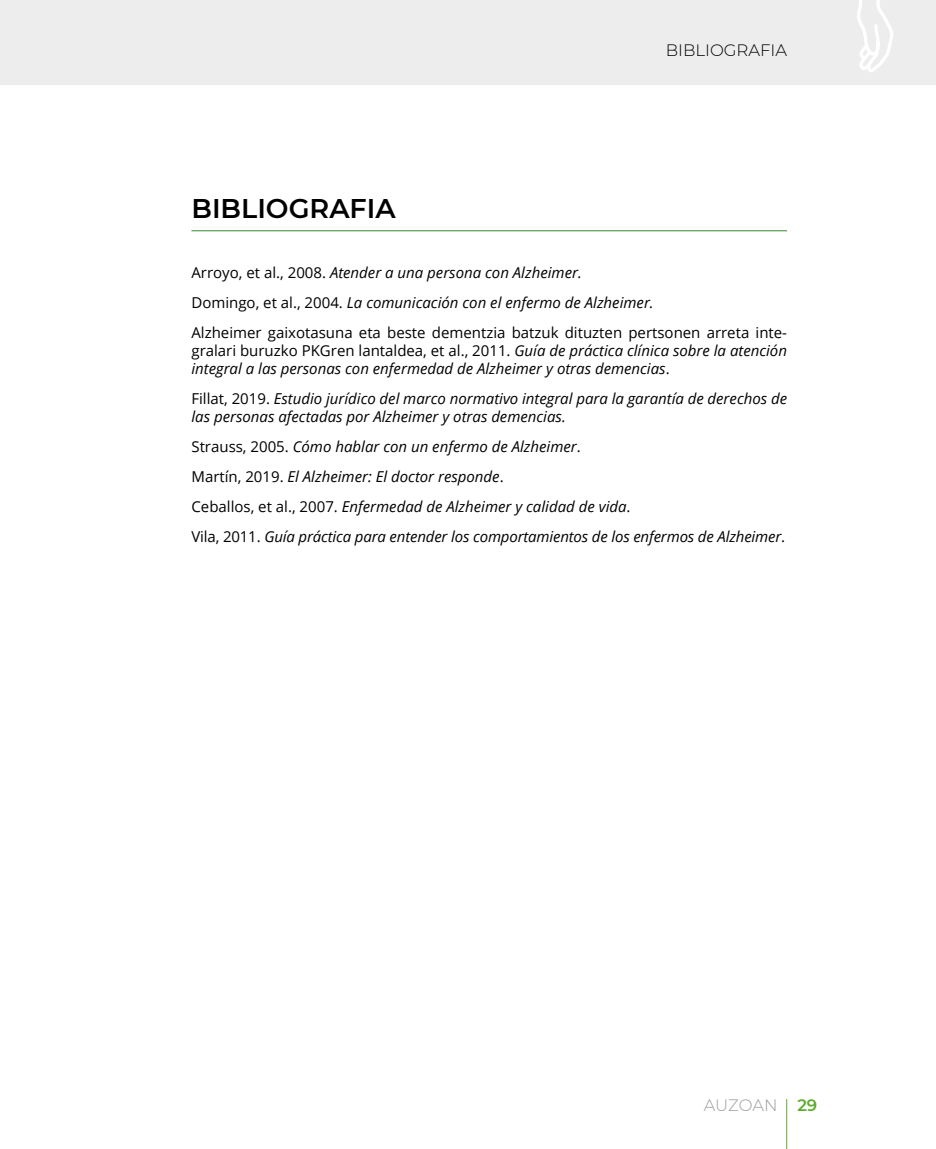
<style>
.page{position:relative;width:936px;height:1149px;background:#fff}
.page>*{position:absolute;margin:0;border:0;box-sizing:border-box;transform-origin:0 0}
.t1{font:600 27px "Montserrat";color:#000}
.t2{font:300 16.5px "Montserrat";color:#000}
.t3{font:300 16.5px "Montserrat";letter-spacing:-.01em;color:#9d9d9c}
.t4{font:italic 15px/30px "Open Sans";color:#000}
.t5{font:15px/30px "Open Sans";color:#000}
.s1{font-style:italic}
.s2{font-style:normal}
.s3{font-weight:600;color:#60ac30}
</style>
<div class="page">
<div style="left:0;top:0;width:935px;height:85px;background:#ededed"></div>
<hr style="left:786px;top:1098px;width:1px;height:50px;background:#60ac30">
<svg style="left:857px;top:0;width:36px;height:72px"></svg>
<hr style="left:191px;top:230px;width:596px;height:1px;background:#36892d">
<h1 class="t1" style="left:191px;top:189px;width:206px">BIBLIOGRAFIA</h1>
<p class="t2" style="left:665px;top:39px;width:123px">BIBLIOGRAFIA</p>
<p class="t5" style="left:191px;top:257px;width:597px">Arroyo, et al., 2008. <span class="s1">Atender a una persona con Alzheimer.<br></span>Domingo, et al., 2004. <span class="s1">La comunicación con el enfermo de Alzheimer.<br></span>Alzheimer gaixotasuna eta beste dementzia batzuk dituzten pertsonen arreta inte-</p>
<p class="t4" style="left:191px;top:341px;width:597px;line-height:18px"><span class="s2">gralari buruzko PKGren lantaldea, et al., 2011.</span> Guía de práctica clínica sobre la atención integral a las personas con enfermedad de Alzheimer y otras demencias<span class="s2">.</span></p>
<p class="t4" style="left:191px;top:389px;width:597px;line-height:18px"><span class="s2">Fillat, 2019.</span> Estudio jurídico del marco normativo integral para la garantía de derechos de las personas afectadas por Alzheimer y otras demencias.</p>
<p class="t4" style="left:191px;top:431px;width:595px"><span class="s2">Strauss, 2005.</span> Cómo hablar con un enfermo de Alzheimer<span class="s2">.<br>Martín, 2019.</span> El Alzheimer: El doctor responde<span class="s2">.<br>Ceballos, et al., 2007.</span> Enfermedad de Alzheimer y calidad de vida<span class="s2">.<br>Vila, 2011.</span> Guía práctica para entender los comportamientos de los enfermos de Alzheimer<span class="s2">.</span></p>
<p class="t3" style="left:703px;top:1093px;width:115px">AUZOAN <span class="s3">29</span></p>
</div>
